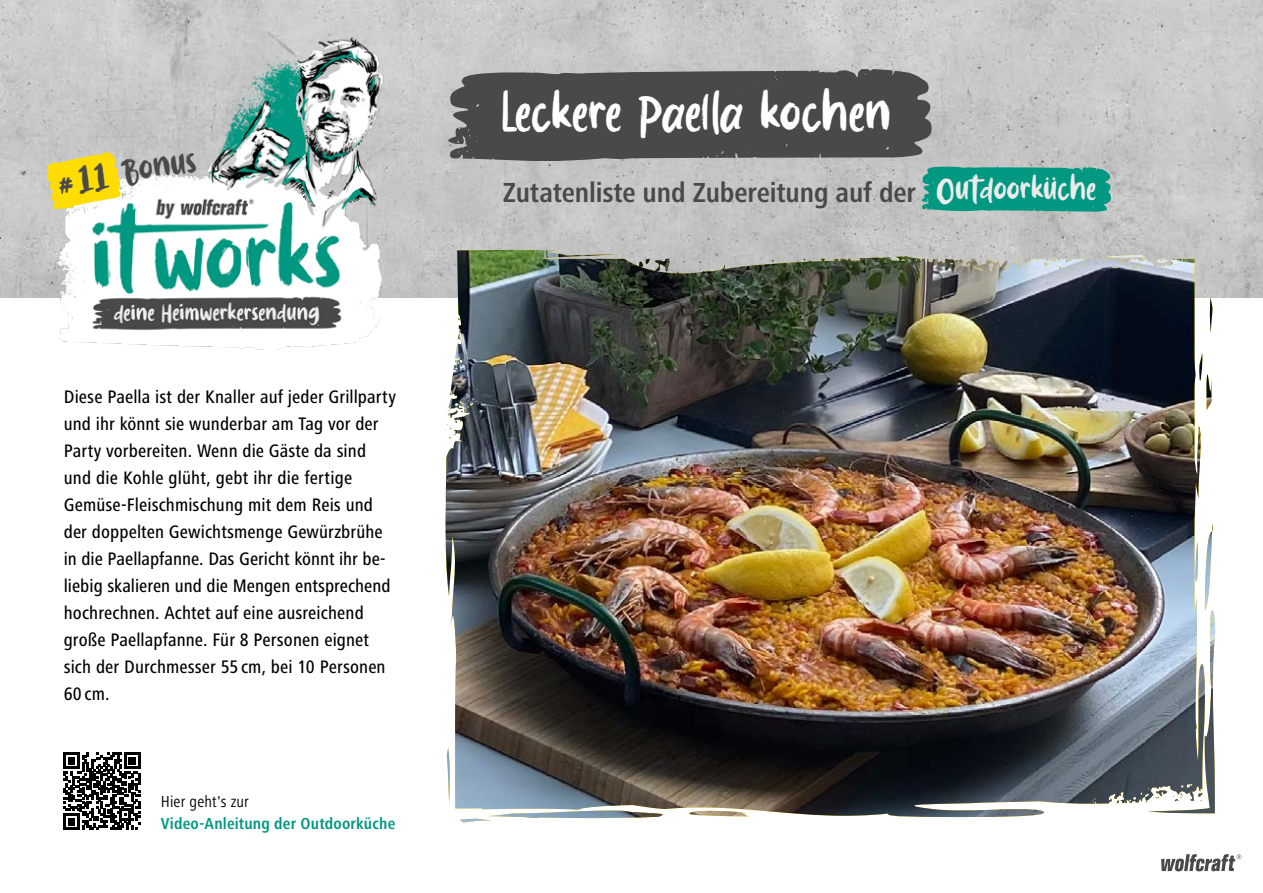
<style>
.page{position:relative;width:1263px;height:893px;background:#fff}
.page>*{position:absolute;margin:0;border:0;box-sizing:border-box;transform-origin:0 0}
.t1{font:42px "Burnfolk Alt";letter-spacing:-.005em;color:#fff}
.t2{font:700 condensed 28.5px "Frutiger Next LTW1 G";letter-spacing:-.005em;color:#494948}
.t3{font:27.75px "Burnfolk Alt";color:#494948}
.t4{font:500 condensed 18.75px/27px "Frutiger Next LTW1 G";letter-spacing:.005em;color:#000}
.t5{font:700 condensed 16.5px "Frutiger Next LTW1 G";letter-spacing:.01em;color:#009881}
.t6{font:condensed 16.5px "Frutiger Next LTW1 G";letter-spacing:.01em;color:#000}
</style>
<div class="page">
<svg style="left:1161px;top:854px;width:80px;height:17px"></svg>
<img style="left:0;top:0;width:1263px;height:298px">
<img style="left:31px;top:12px;width:381px;height:338px">
<svg style="left:443px;top:69px;width:494px;height:94px;background:#595958"></svg>
<svg style="left:919px;top:166px;width:194px;height:46px;background:#169c88"></svg>
<img style="left:459px;top:250px;width:756px;height:573px">
<img style="left:445px;top:250px;width:121px;height:560px">
<svg style="left:63px;top:752px;width:77px;height:78px"></svg>
<svg style="left:47px;top:152px;width:74px;height:57px;background:#f5dc39"></svg>
<h3 class="t3" style="left:74px;top:159px;width:122px;rotate:-8deg">11 Bonus</h3>
<p class="t4" style="left:64px;top:383px;width:334px">Diese Paella ist der Knaller auf jeder Grillparty und ihr könnt sie wunderbar am Tag vor der Party vorbereiten. Wenn die Gäste da sind und die Kohle glüht, gebt ihr die fertige Gemüse-Fleischmischung mit dem Reis und der doppelten Gewichtsmenge Gewürzbrühe in die Paellapfanne. Das Gericht könnt ihr be&shy;liebig skalieren und die Mengen entsprechend hochrechnen. Achtet auf eine ausreichend große Paellapfanne. Für 8 Personen eignet sich der Durchmesser 55 cm, bei 10 Personen 60 cm.</p>
<p class="t6" style="left:161px;top:792px;width:90px">Hier geht's zur</p>
<p class="t5" style="left:161px;top:814px;width:236px">Video-Anleitung der Outdoorküche</p>
<h1 class="t1" style="left:501px;top:85px;width:392px">Leckere Paella kochen</h1>
<h2 class="t2" style="left:503px;top:176px;width:595px">Zutatenliste und Zubereitung auf der <sup>Outdoorküche</sup></h2>
</div>
